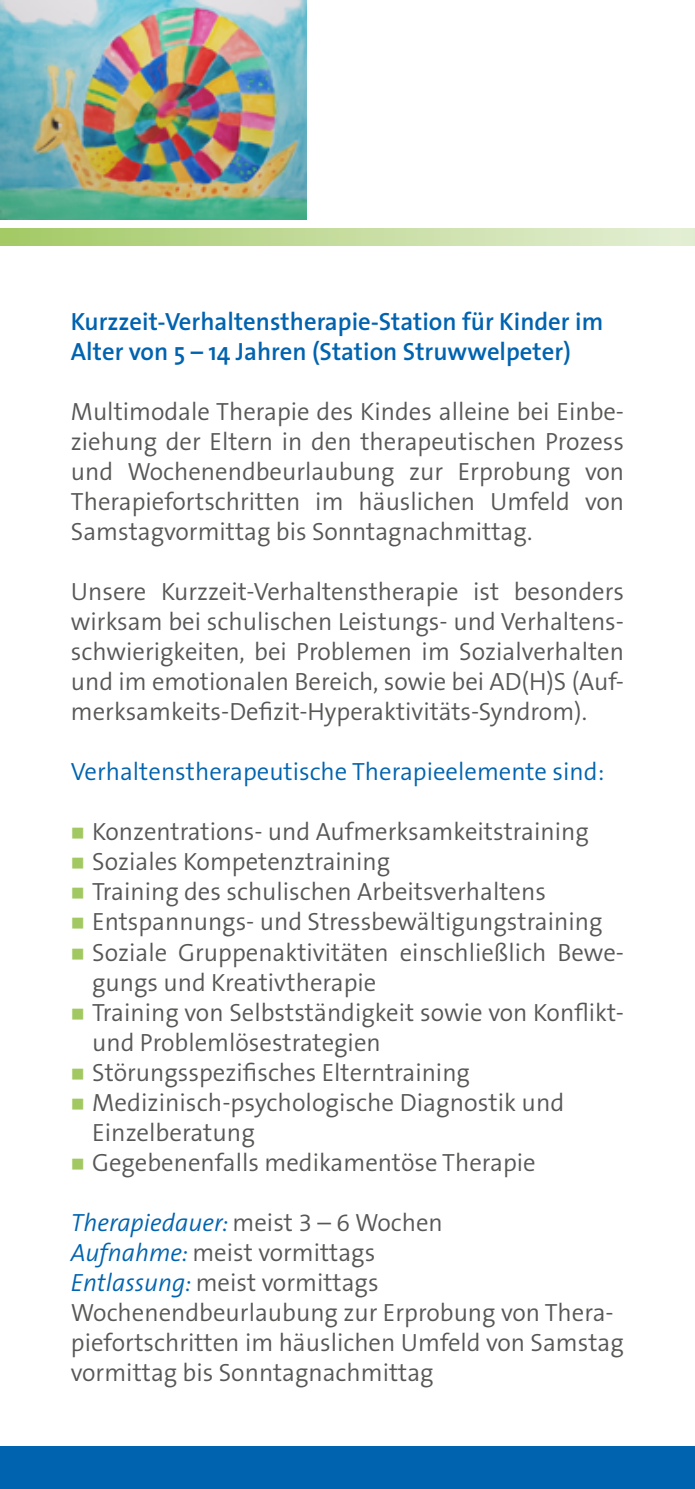
<style>
.page{position:relative;width:695px;height:1489px;background:#fff}
.page>*{position:absolute;margin:0;border:0;box-sizing:border-box;transform-origin:0 0}
.t1{font:300 25px/30px "The Sans B W4";color:#575756}
.t2{font:600 25px/30px "The Sans";color:#0063af}
.t3{font:300 25px "The Sans B W4";color:#0063af}
.t4{font:italic 300 25px "The Sans";color:#0063af}
.s1{color:#a1c861}
.s2{font-family:"The Sans B W4";font-style:normal;color:#575756}
.s3{font-family:"The Sans";font-style:italic;color:#0063af}
</style>
<div class="page">
<div style="left:0;top:1446px;width:694px;height:42px;background:#0063af"></div>
<div style="left:0;top:228px;width:694px;height:18px;background:linear-gradient(to right,#a4c966,#e6efd7)"></div>
<img style="left:0;top:0;width:306px;height:220px">
<p class="t2" style="left:71px;top:306px;width:534px">Kurzzeit-Verhaltenstherapie-Station für Kinder im<br>Alter von 5 – 14 Jahren (Station Struwwelpeter)</p>
<p class="t1" style="left:71px;top:397px;width:554px;text-align:justify">Multimodale Therapie des Kindes alleine bei Einbe&shy;ziehung der Eltern in den therapeutischen Prozess und Wochenendbeurlaubung zur Erprobung von Therapiefortschritten im häuslichen Umfeld von Samstagvormittag bis Sonntagnachmittag.</p>
<p class="t1" style="left:71px;top:577px;width:554px;text-align:justify">Unsere Kurzzeit-Verhaltenstherapie ist besonders wirksam bei schulischen Leistungs- und Verhaltens&shy;schwierigkeiten, bei Problemen im Sozialverhalten und im emotionalen Bereich, sowie bei AD(H)S (Auf&shy;merksamkeits-Defizit-Hyperaktivitäts-Syndrom).</p>
<p class="t3" style="left:71px;top:755px;width:535px">Verhaltenstherapeutische Therapieelemente sind:</p>
<p class="t1" style="left:71px;top:817px;width:519px"><span class="s1">■</span> Konzentrations- und Aufmerksamkeitstraining</p>
<p class="t1" style="left:71px;top:847px;width:321px"><span class="s1">■</span> Soziales Kompetenztraining</p>
<p class="t1" style="left:71px;top:877px;width:476px"><span class="s1">■</span> Training des schulischen Arbeitsverhaltens</p>
<p class="t1" style="left:71px;top:907px;width:533px"><span class="s1">■</span> Entspannungs- und Stressbewältigungstraining</p>
<p class="t1" style="left:92px;top:937px;width:533px;text-indent:-21px"><span class="s1">■</span> Soziale Gruppenaktivitäten einschließlich Bewe&shy;gungs und Kreativtherapie</p>
<p class="t1" style="left:92px;top:997px;width:533px;text-indent:-21px"><span class="s1">■</span> Training von Selbstständigkeit sowie von Konflikt&shy;und Problemlösestrategien</p>
<p class="t1" style="left:71px;top:1057px;width:400px"><span class="s1">■</span> Störungsspezifisches Elterntraining</p>
<p class="t1" style="left:92px;top:1087px;width:473px;text-indent:-21px"><span class="s1">■</span> Medizinisch-psychologische Diagnostik und<br>Einzelberatung</p>
<p class="t1" style="left:71px;top:1147px;width:466px"><span class="s1">■</span> Gegebenenfalls medikamentöse Therapie</p>
<p class="t4" style="left:71px;top:1201px;width:373px">Therapiedauer: <span class="s2">meist 3 – 6 Wochen</span></p>
<p class="t1" style="left:71px;top:1237px;width:554px"><span class="s3">Aufnahme:</span> meist vormittags<br><span class="s3">Entlassung:</span> meist vormittags Wochenendbeurlaubung zur Erprobung von Thera&shy;piefortschritten im häuslichen Umfeld von Samstag vormittag bis Sonntagnachmittag</p>
</div>
